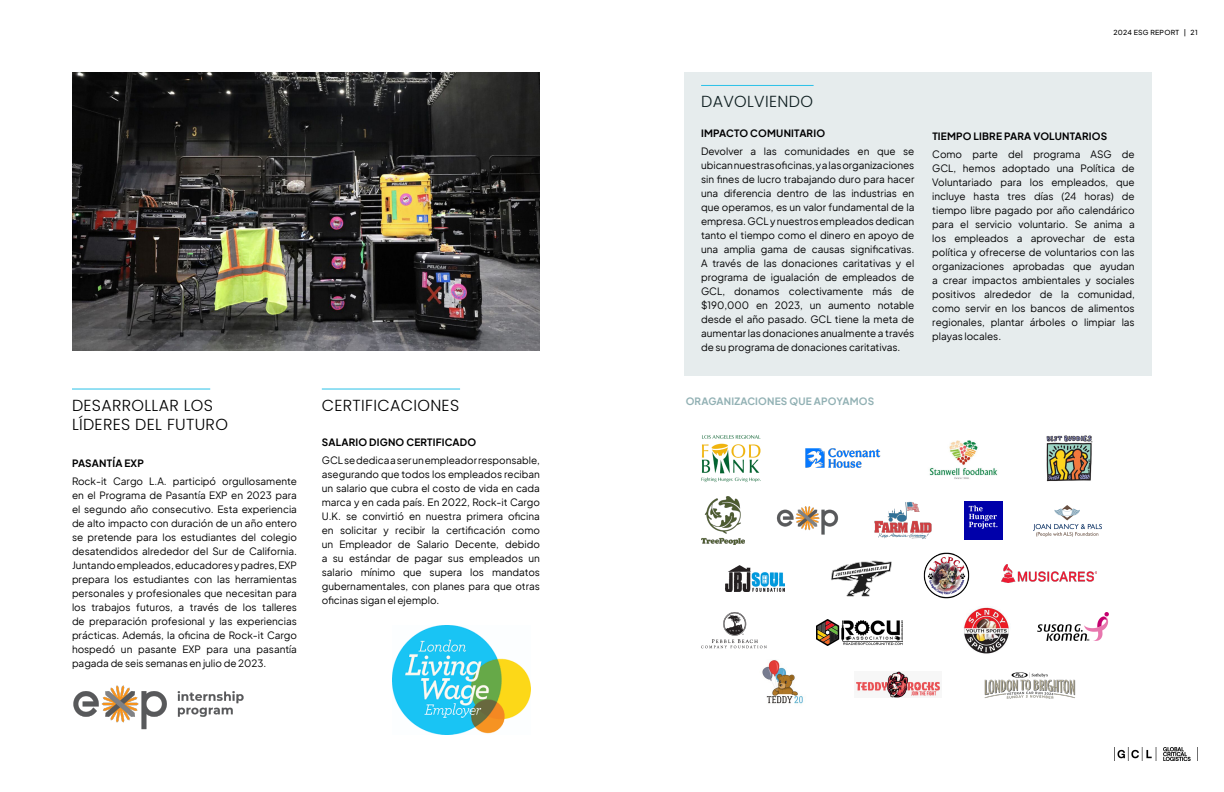
<style>
.page{position:relative;width:1224px;height:792px;background:#fff}
.page>*{position:absolute;margin:0;border:0;box-sizing:border-box;transform-origin:0 0}
.t1{font:300 16px/19.2px "Poppins";letter-spacing:.02em;color:#000001}
.t2{font:300 16px "Poppins";letter-spacing:.02em;color:#0e1e20}
.t3{font:10px/14px "Plus Jakarta Sans";color:#000001;text-align:justify}
.t4{font:700 10px "Plus Jakarta Sans";letter-spacing:.02em;color:#000001}
.t5{font:700 10px "Plus Jakarta Sans";letter-spacing:.02em;color:#92b1b4}
.t6{font:500 7px "Plus Jakarta Sans";letter-spacing:.035em;color:#000001}
</style>
<div class="page">
<img style="left:1114px;top:747px;width:84px;height:14px">
<hr style="left:72px;top:389px;width:138px;height:1px;background:#2ac1e8">
<hr style="left:322px;top:389px;width:138px;height:1px;background:#2ac1e8">
<img style="left:73px;top:685px;width:171px;height:45px">
<img style="left:393px;top:625px;width:138px;height:109px">
<img style="left:72px;top:72px;width:468px;height:279px">
<div style="left:684px;top:72px;width:468px;height:304px;background:#e6eced"></div>
<img style="left:776px;top:506px;width:63px;height:29px">
<hr style="left:701px;top:85px;width:113px;height:1px;background:#2ac1e8">
<img style="left:701px;top:613px;width:66px;height:35px">
<img style="left:762px;top:660px;width:41px;height:44px">
<img style="left:856px;top:671px;width:85px;height:27px">
<img style="left:1046px;top:435px;width:47px;height:47px">
<img style="left:805px;top:448px;width:76px;height:20px">
<img style="left:874px;top:501px;width:58px;height:38px">
<img style="left:701px;top:435px;width:59px;height:47px">
<img style="left:726px;top:565px;width:59px;height:27px">
<img style="left:964px;top:502px;width:38px;height:38px">
<img style="left:701px;top:497px;width:43px;height:48px">
<img style="left:984px;top:672px;width:92px;height:27px">
<img style="left:817px;top:619px;width:86px;height:26px">
<img style="left:963px;top:607px;width:47px;height:47px">
<img style="left:1037px;top:613px;width:71px;height:28px">
<img style="left:929px;top:440px;width:69px;height:39px">
<img style="left:1034px;top:505px;width:68px;height:31px">
<img style="left:831px;top:560px;width:61px;height:37px">
<img style="left:924px;top:553px;width:46px;height:46px">
<img style="left:1001px;top:565px;width:95px;height:18px">
<p class="t1" style="left:72px;top:396px;width:157px">DESARROLLAR LOS<br>LÍDERES DEL FUTURO</p>
<p class="t1" style="left:322px;top:396px;width:139px">CERTIFICACIONES</p>
<p class="t4" style="left:322px;top:434px;width:156px">SALARIO DIGNO CERTIFICADO</p>
<p class="t3" style="left:322px;top:453px;width:220px">GCL se dedica a ser un empleador responsable, asegurando que todos los empleados reciban un salario que cubra el costo de vida en cada marca y en cada país. En 2022, Rock-it Cargo U.K. se convirtió en nuestra primera oficina en solicitar y recibir la certificación como un Empleador de Salario Decente, debido a su estándar de pagar sus empleados un salario mínimo que supera los mandatos gubernamentales, con planes para que otras oficinas sigan el ejemplo.</p>
<p class="t4" style="left:72px;top:455px;width:73px">PASANTÍA EXP</p>
<p class="t3" style="left:72px;top:474px;width:227px">Rock-it Cargo L.A. participó orgullosamente en el Programa de Pasantía EXP en 2023 para el segundo año consecutivo. Esta experiencia de alto impacto con duración de un año entero se pretende para los estudiantes del colegio desatendidos alrededor del Sur de California.<br>Juntando empleados, educadores y padres, EXP prepara los estudiantes con las herramientas personales y profesionales que necesitan para los trabajos futuros, a través de los talleres de preparación profesional y las experiencias prácticas. Además, la oficina de Rock-it Cargo hospedó un pasante EXP para una pasantía pagada de seis semanas en julio de 2023.</p>
<p class="t6" style="left:1113px;top:26px;width:86px">2024 ESG REPORT | 21</p>
<p class="t2" style="left:701px;top:92px;width:113px">DAVOLVIENDO</p>
<p class="t4" style="left:701px;top:125px;width:126px">IMPACTO COMUNITARIO</p>
<p class="t3" style="left:701px;top:144px;width:215px">Devolver a las comunidades en que se ubican nuestras oficinas, y a las organizaciones sin fines de lucro trabajando duro para hacer una diferencia dentro de las industrias en que operamos, es un valor fundamental de la empresa. GCL y nuestros empleados dedican tanto el tiempo como el dinero en apoyo de una amplia gama de causas significativas.<br>A través de las donaciones caritativas y el programa de igualación de empleados de GCL, donamos colectivamente más de $190,000 en 2023, un aumento notable desde el año pasado. GCL tiene la meta de aumentar las donaciones anualmente a través de su programa de donaciones caritativas.</p>
<p class="t5" style="left:686px;top:392px;width:190px">ORAGANIZACIONES QUE APOYAMOS</p>
<p class="t4" style="left:932px;top:127px;width:176px">TIEMPO LIBRE PARA VOLUNTARIOS</p>
<p class="t3" style="left:932px;top:146px;width:204px">Como parte del programa ASG de GCL, hemos adoptado una Política de Voluntariado para los empleados, que incluye hasta tres días (24 horas) de tiempo libre pagado por año calendárico para el servicio voluntario. Se anima a los empleados a aprovechar de esta política y ofrecerse de voluntarios con las organizaciones aprobadas que ayudan a crear impactos ambientales y sociales positivos alrededor de la comunidad, como servir en los bancos de alimentos regionales, plantar árboles o limpiar las playas locales.</p>
</div>
